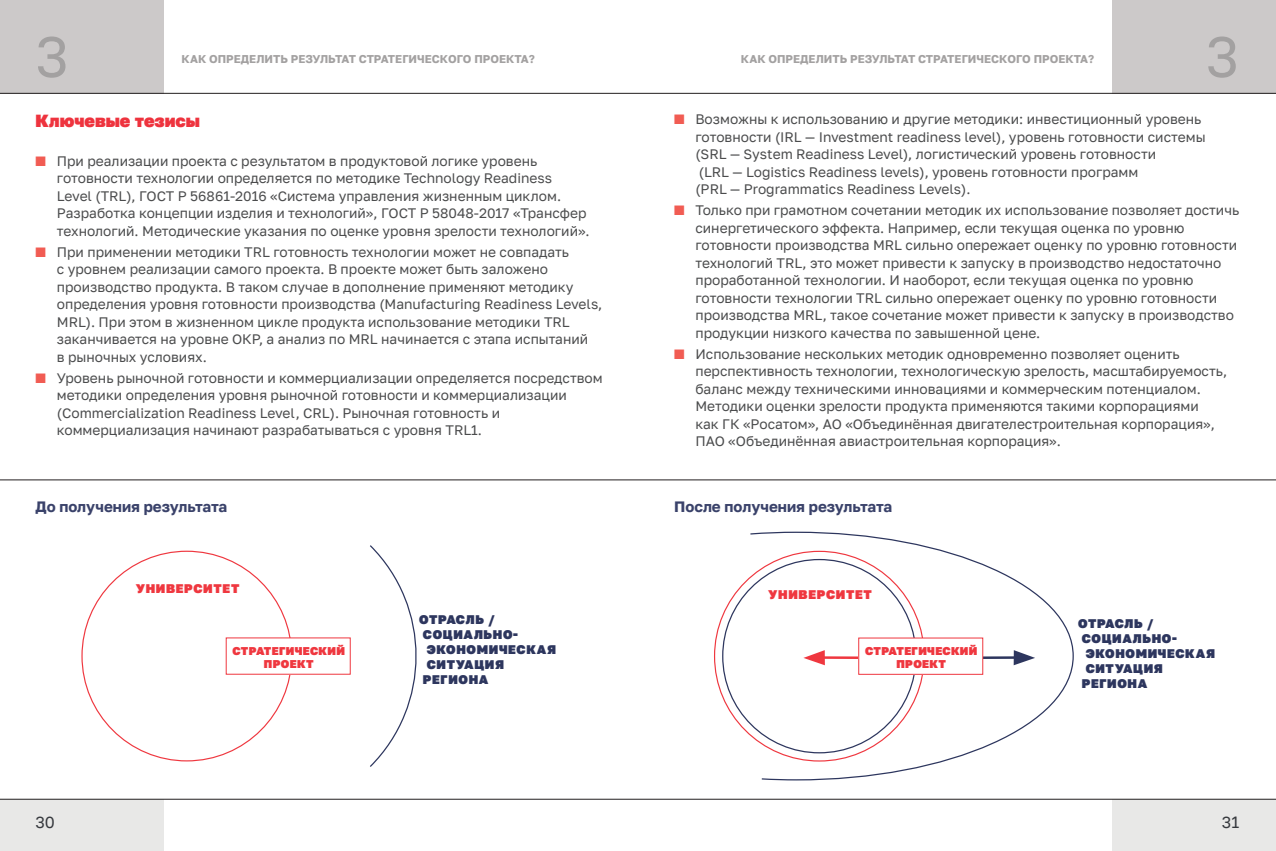
<style>
.page{position:relative;width:1276px;height:851px;background:#fff}
.page>*{position:absolute;margin:0;border:0;box-sizing:border-box;transform-origin:0 0}
.t1{font:57.25px "Golos Text";color:#a3a1a1}
.CASE_ZAG{font:900 17.5px "Golos Text";color:#ee333e}
.t2{font:16.25px "Golos Text";color:#36393e}
.LID{font:700 15px "Golos Text";color:#3a426a}
.t3{font:13.75px/17.5px "Golos Text";color:#4b4c4d}
.t4{font:900 12.5px "Golos Text";letter-spacing:.055em;color:#2d365e}
.t5{font:900 12.5px "Golos Text";letter-spacing:.055em;color:#ef373f}
.t6{font:700 11.25px "Golos Text";color:#a3a1a1}
.t7{font:900 11.25px/13.5px "Golos Text";letter-spacing:.03em;color:#ef373f;text-align:center}
.s1{color:#f15c53}
</style>
<div class="page">
<hr style="left:0;top:479px;width:638px;height:1px;background:#231f20">
<hr style="left:638px;top:479px;width:638px;height:1px;background:#231f20">
<svg style="left:370px;top:545px;width:47px;height:221px"></svg>
<svg style="left:714px;top:551px;width:210px;height:209px"></svg>
<div style="left:723px;top:559px;width:193px;height:193px;background:#fff;border-radius:50%"></div>
<svg style="left:749px;top:531px;width:325px;height:249px"></svg>
<svg style="left:983px;top:650px;width:52px;height:15px"></svg>
<hr style="left:824px;top:656px;width:44px;height:3px;background:#ef373f">
<svg style="left:803px;top:650px;width:22px;height:15px"></svg>
<div style="left:858px;top:638px;width:124px;height:36px;background:#fff"></div>
<div style="left:1112px;top:799px;width:164px;height:51px;background:#e8e8e7"></div>
<div style="left:1112px;top:0;width:164px;height:94px;background:#ccc9c9"></div>
<div style="left:0;top:799px;width:164px;height:51px;background:#e8e8e7"></div>
<div style="left:0;top:0;width:164px;height:94px;background:#ccc9c9"></div>
<hr style="left:0;top:798px;width:638px;height:1px;background:#231f20">
<hr style="left:0;top:93px;width:638px;height:1px;background:#231f20">
<hr style="left:638px;top:798px;width:638px;height:1px;background:#231f20">
<hr style="left:638px;top:93px;width:638px;height:1px;background:#231f20">
<h1 class="t1" style="left:35px;top:22px;width:35px">3</h1>
<p class="t6" style="left:182px;top:53px;width:355px">КАК ОПРЕДЕЛИТЬ РЕЗУЛЬТАТ СТРАТЕГИЧЕСКОГО ПРОЕКТА?</p>
<p class="t6" style="left:741px;top:53px;width:355px">КАК ОПРЕДЕЛИТЬ РЕЗУЛЬТАТ СТРАТЕГИЧЕСКОГО ПРОЕКТА?</p>
<h1 class="t1" style="left:1205px;top:22px;width:35px">3</h1>
<p class="CASE_ZAG" style="left:36px;top:110px;width:166px">Ключевые тезисы</p>
<p class="t3" style="left:57px;top:152px;width:534px;text-indent:-21px"><span class="s1">■</span> При реализации проекта с результатом в продуктовой логике уровень готовности технологии определяется по методике Technology Readiness Level (TRL), ГОСТ Р 56861-2016 «Система управления жизненным циклом.<br>Разработка концепции изделия и технологий», ГОСТ Р 58048-2017 «Трансфер технологий. Методические указания по оценке уровня зрелости технологий».</p>
<p class="t3" style="left:57px;top:243px;width:547px;text-indent:-21px"><span class="s1">■</span> При применении методики TRL готовность технологии может не совпадать<br>с уровнем реализации самого проекта. В проекте может быть заложено производство продукта. В таком случае в дополнение применяют методику определения уровня готовности производства (Manufacturing Readiness Levels, MRL). При этом в жизненном цикле продукта использование методики TRL заканчивается на уровне ОКР, а анализ по MRL начинается с этапа испытаний<br>в рыночных условиях.</p>
<p class="t3" style="left:57px;top:369px;width:547px;text-indent:-21px"><span class="s1">■</span> Уровень рыночной готовности и коммерциализации определяется посредством методики определения уровня рыночной готовности и коммерциализации (Commercialization Readiness Level, CRL). Рыночная готовность и коммерциализация начинают разрабатываться с уровня TRL1.</p>
<p class="t3" style="left:695px;top:110px;width:511px;text-indent:-21px"><span class="s1">■</span> Возможны к использованию и другие методики: инвестиционный уровень готовности (IRL — Investment readiness level), уровень готовности системы (SRL — System Readiness Level), логистический уровень готовности<br>(LRL — Logistics Readiness levels), уровень готовности программ<br>(PRL — Programmatics Readiness Levels).</p>
<p class="t3" style="left:695px;top:201px;width:545px;text-indent:-21px"><span class="s1">■</span> Только при грамотном сочетании методик их использование позволяет достичь синергетического эффекта. Например, если текущая оценка по уровню готовности производства MRL сильно опережает оценку по уровню готовности технологий TRL, это может привести к запуску в производство недостаточно проработанной технологии. И наоборот, если текущая оценка по уровню готовности технологии TRL сильно опережает оценку по уровню готовности производства MRL, такое сочетание может привести к запуску в производство продукции низкого качества по завышенной цене.</p>
<p class="t3" style="left:695px;top:345px;width:533px;text-indent:-21px"><span class="s1">■</span> Использование нескольких методик одновременно позволяет оценить перспективность технологии, технологическую зрелость, масштабируемость, баланс между техническими инновациями и коммерческим потенциалом.<br>Методики оценки зрелости продукта применяются такими корпорациями<br>как ГК «Росатом», АО «Объединённая двигателестроительная корпорация», ПАО «Объединённая авиастроительная корпорация».</p>
<p class="LID" style="left:35px;top:497px;width:193px">До получения результата</p>
<p class="LID" style="left:674px;top:497px;width:220px">После получения результата</p>
<p class="t5" style="left:136px;top:580px;width:105px">УНИВЕРСИТЕТ</p>
<p class="t7" style="left:233px;top:643px;width:114px">СТРАТЕГИЧЕСКИЙ<br>ПРОЕКТ</p>
<p class="t4" style="left:419px;top:612px;width:77px">ОТРАСЛЬ /</p>
<p class="t4" style="left:423px;top:627px;width:96px">СОЦИАЛЬНО-</p>
<p class="t4" style="left:427px;top:642px;width:131px">ЭКОНОМИЧЕСКАЯ</p>
<p class="t4" style="left:427px;top:657px;width:79px">СИТУАЦИЯ</p>
<p class="t4" style="left:423px;top:672px;width:67px">РЕГИОНА</p>
<p class="t5" style="left:768px;top:587px;width:105px">УНИВЕРСИТЕТ</p>
<p class="t7" style="left:865px;top:643px;width:114px">СТРАТЕГИЧЕСКИЙ<br>ПРОЕКТ</p>
<p class="t4" style="left:1078px;top:616px;width:77px">ОТРАСЛЬ /</p>
<p class="t4" style="left:1082px;top:631px;width:96px">СОЦИАЛЬНО-</p>
<p class="t4" style="left:1085px;top:646px;width:131px">ЭКОНОМИЧЕСКАЯ</p>
<p class="t4" style="left:1085px;top:661px;width:79px">СИТУАЦИЯ</p>
<p class="t4" style="left:1082px;top:676px;width:67px">РЕГИОНА</p>
<p class="t2" style="left:35px;top:812px;width:21px">30</p>
<p class="t2" style="left:1221px;top:812px;width:19px">31</p>
</div>
